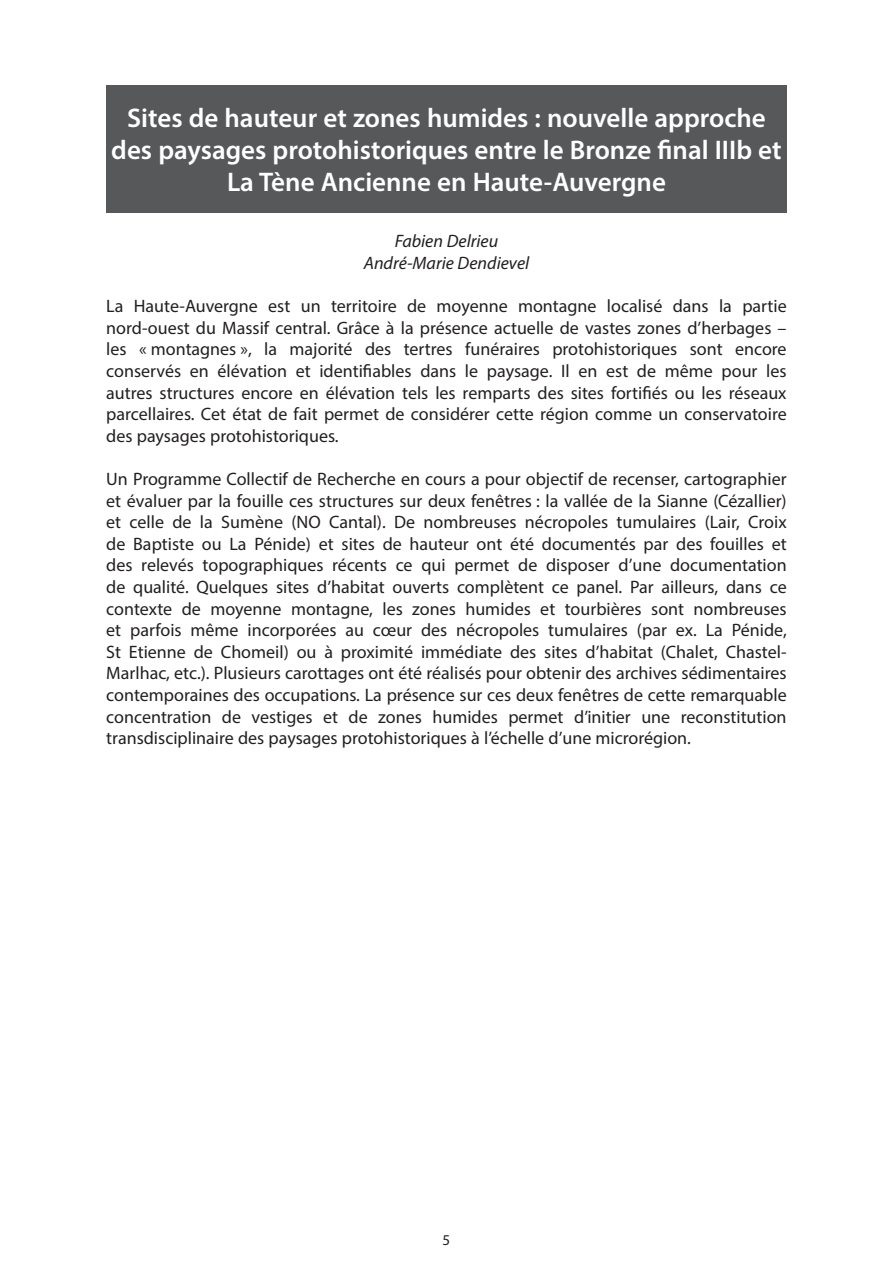
<style>
.page{position:relative;width:893px;height:1263px;background:#fff}
.page>*{position:absolute;margin:0;border:0;box-sizing:border-box;transform-origin:0 0}
.t1{font:600 27px/32.4px "Myriad Pro";color:#fff;text-align:center}
.t2{font:18px/21.6px "Myriad Pro";color:#231f20;text-align:justify}
.t3{font:italic 18px/21.6px "Myriad Pro";color:#231f20;text-align:center}
.t4{font:15px "Myriad Pro";color:#231f20}
</style>
<div class="page">
<div style="left:106px;top:85px;width:681px;height:128px;background:#57585a"></div>
<h1 class="t1" style="left:111px;top:101px;width:672px">Sites de hauteur et zones humides : nouvelle approche des paysages protohistoriques entre le Bronze final IIIb et<br>La Tène Ancienne en Haute-Auvergne</h1>
<p class="t3" style="left:364px;top:230px;width:167px">Fabien Delrieu<br>André-Marie Dendievel</p>
<p class="t2" style="left:106px;top:295px;width:682px">La Haute-Auvergne est un territoire de moyenne montagne localisé dans la partie nord-ouest du Massif central. Grâce à la présence actuelle de vastes zones d’herbages – les « montagnes », la majorité des tertres funéraires protohistoriques sont encore conservés en élévation et identifiables dans le paysage. Il en est de même pour les autres structures encore en élévation tels les remparts des sites fortifiés ou les réseaux parcellaires. Cet état de fait permet de considérer cette région comme un conservatoire des paysages protohistoriques.</p>
<p class="t2" style="left:106px;top:468px;width:682px">Un Programme Collectif de Recherche en cours a pour objectif de recenser, cartographier et évaluer par la fouille ces structures sur deux fenêtres : la vallée de la Sianne (Cézallier) et celle de la Sumène (NO Cantal). De nombreuses nécropoles tumulaires (Lair, Croix de Baptiste ou La Pénide) et sites de hauteur ont été documentés par des fouilles et des relevés topographiques récents ce qui permet de disposer d’une documentation de qualité. Quelques sites d’habitat ouverts complètent ce panel. Par ailleurs, dans ce contexte de moyenne montagne, les zones humides et tourbières sont nombreuses et parfois même incorporées au cœur des nécropoles tumulaires (par ex. La Pénide, St Etienne de Chomeil) ou à proximité immédiate des sites d’habitat (Chalet, Chastel-Marlhac, etc.). Plusieurs carottages ont été réalisés pour obtenir des archives sédimentaires contemporaines des occupations. La présence sur ces deux fenêtres de cette remarquable concentration de vestiges et de zones humides permet d’initier une reconstitution transdisciplinaire des paysages protohistoriques à l’échelle d’une microrégion.</p>
<p class="t4" style="left:443px;top:1231px;width:9px">5</p>
</div>
